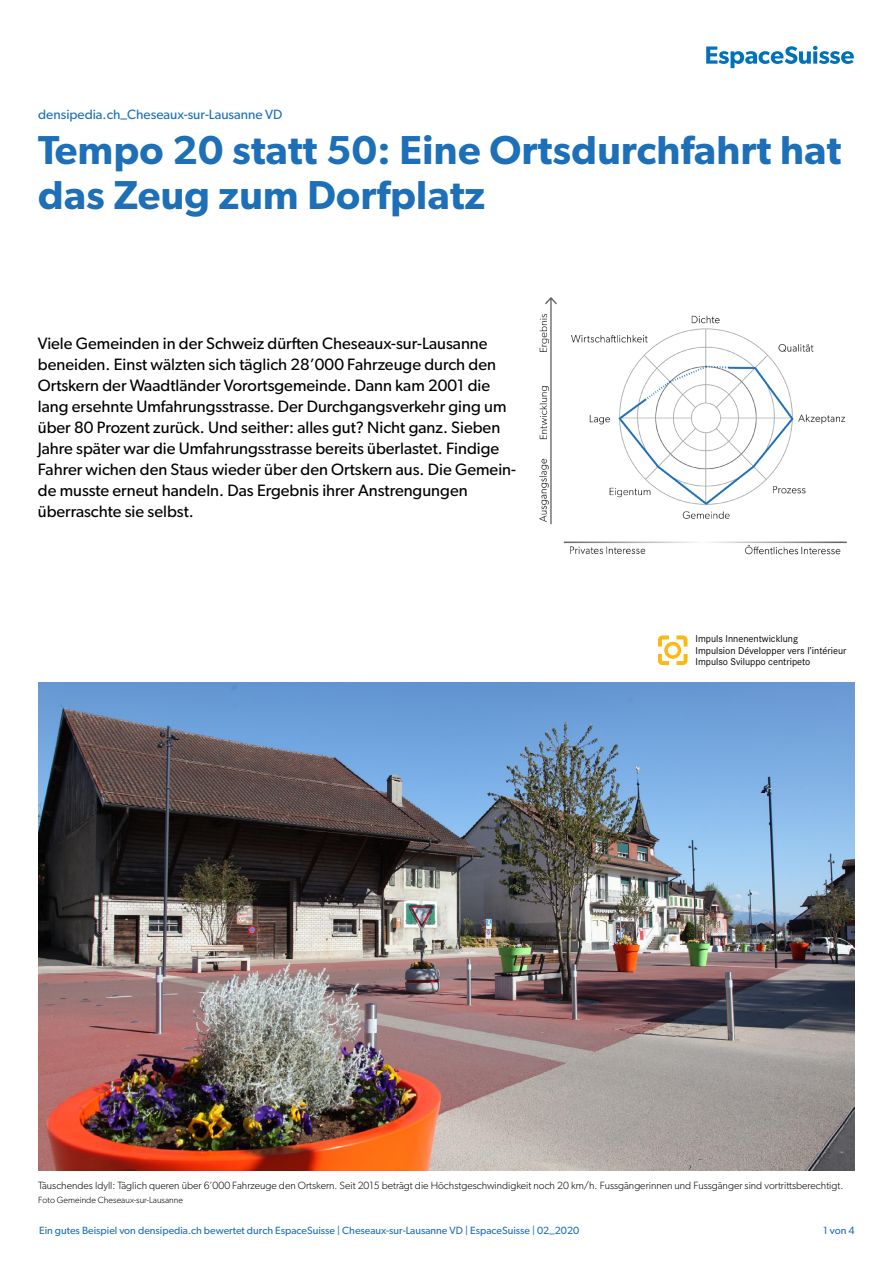
<style>
.page{position:relative;width:893px;height:1263px;background:#fff}
.page>*{position:absolute;margin:0;border:0;box-sizing:border-box;transform-origin:0 0}
.t1{font:600 40.5px "Gibson";letter-spacing:.01em;color:#1d6fb8}
.t2{font:16.5px/21px "Gibson";color:#000}
.t3{font:13.5px "Gibson";color:#1d6fb8}
.t4{font:300 10.5px "Gibson";color:#000}
.t5{font:10.5px "Gibson";color:#1d6fb8}
.t6{font:10.2px/11.2px "Corporate S";color:#000}
.t7{font:300 9px "Gibson";color:#000}
</style>
<div class="page">
<svg style="left:706px;top:46px;width:148px;height:22px"></svg>
<img style="left:38px;top:682px;width:817px;height:488px">
<svg style="left:658px;top:635px;width:29px;height:30px"></svg>
<img style="left:539px;top:297px;width:308px;height:258px">
<p class="t3" style="left:38px;top:106px;width:246px">densipedia.ch_Cheseaux-sur-Lausanne VD</p>
<h1 class="t1" style="left:38px;top:125px;width:804px">Tempo 20 statt 50: Eine Ortsdurchfahrt hat</h1>
<h1 class="t1" style="left:38px;top:170px;width:448px">das Zeug zum Dorfplatz</h1>
<p class="t2" style="left:38px;top:333px;width:480px">Viele Gemeinden in der Schweiz dürften Cheseaux-sur-Lausanne beneiden. Einst wälzten sich täglich 28’000 Fahrzeuge durch den Ortskern der Waadtländer Vorortsgemeinde. Dann kam 2001 die lang ersehnte Umfahrungsstrasse. Der Durchgangsverkehr ging um über 80 Prozent zurück. Und seither: alles gut? Nicht ganz. Sieben Jahre später war die Umfahrungsstrasse bereits überlastet. Findige Fahrer wichen den Staus wieder über den Ortskern aus. Die Gemein&shy;de musste erneut handeln. Das Ergebnis ihrer Anstrengungen überraschte sie selbst.</p>
<p class="t6" style="left:695px;top:633px;width:153px">Impuls Innenentwicklung<br>Impulsion Développer vers l’intérieur<br>Impulso Sviluppo centripeto</p>
<p class="t4" style="left:38px;top:1179px;width:807px">Täuschendes Idyll: Täglich queren über 6’000 Fahrzeuge den Ortskern. Seit 2015 beträgt die Höchstgeschwindigkeit noch 20 km/h. Fussgängerinnen und Fussgänger sind vortrittsberechtigt.</p>
<p class="t7" style="left:38px;top:1194px;width:146px">Foto Gemeinde Cheseaux-sur-Lausanne</p>
<p class="t5" style="left:39px;top:1223px;width:542px">Ein gutes Beispiel von densipedia.ch bewertet durch EspaceSuisse | Cheseaux-sur-Lausanne VD | EspaceSuisse | 02_2020</p>
<p class="t5" style="left:823px;top:1223px;width:33px">1 von 4</p>
</div>
